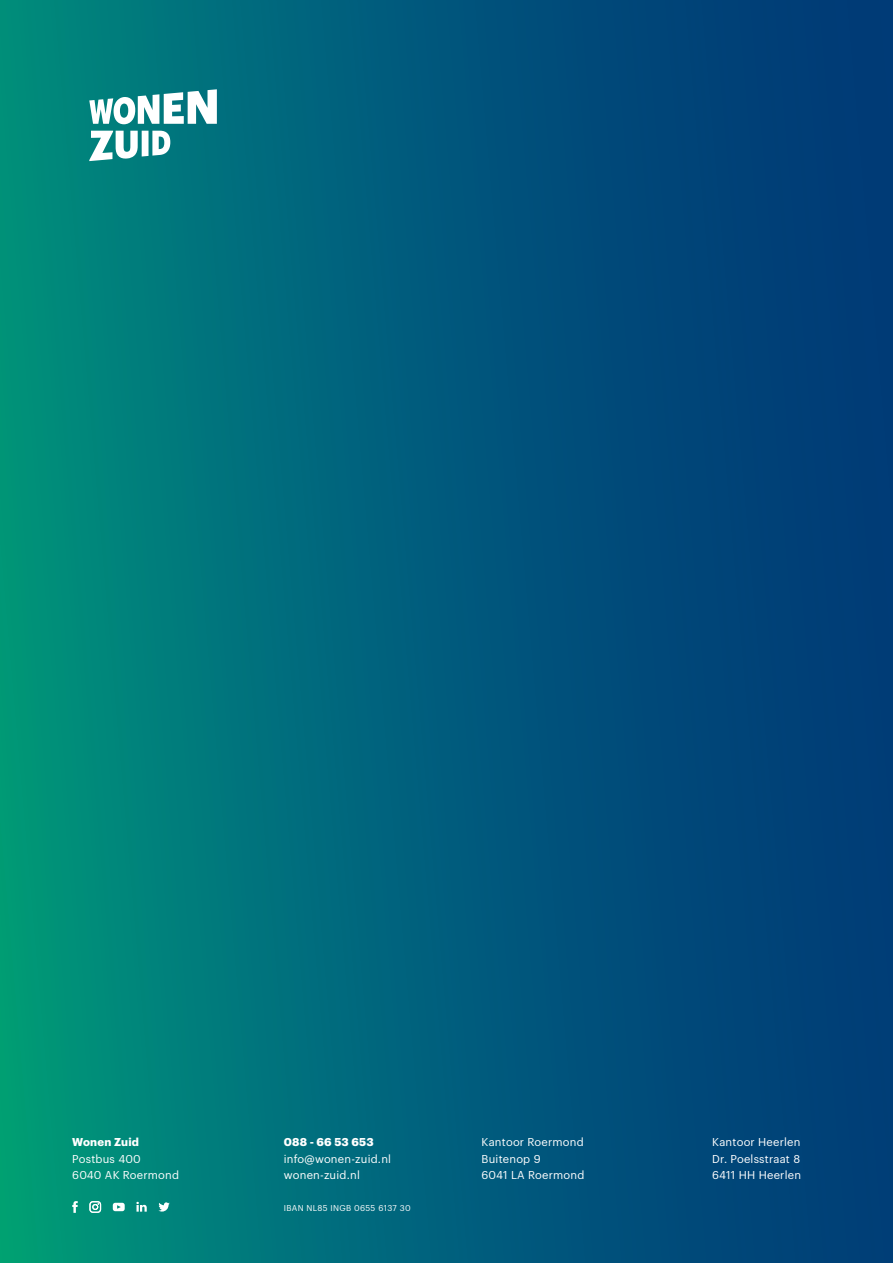
<style>
.page{position:relative;width:893px;height:1263px;background:#fff}
.page>*{position:absolute;margin:0;border:0;box-sizing:border-box;transform-origin:0 0}
.t1{font:11.1px "Graphik";letter-spacing:.02em;color:#fff}
.t2{font:700 11.1px "Graphik";letter-spacing:.015em;color:#fff}
.t3{font:8.25px "Graphik";letter-spacing:.04em;color:#fff}
</style>
<div class="page">
<div style="left:0;top:0;width:893px;height:1263px;background:linear-gradient(to right,#008d7d,#003278)"></div>
<svg style="left:89px;top:89px;width:128px;height:72px"></svg>
<svg style="left:89px;top:1201px;width:12px;height:12px"></svg>
<svg style="left:136px;top:1202px;width:11px;height:9px"></svg>
<svg style="left:113px;top:1203px;width:12px;height:8px"></svg>
<svg style="left:72px;top:1201px;width:6px;height:12px"></svg>
<svg style="left:158px;top:1202px;width:12px;height:9px"></svg>
<p class="t2" style="left:72px;top:1133px;width:68px">Wonen Zuid</p>
<p class="t1" style="left:72px;top:1150px;width:70px">Postbus 400</p>
<p class="t1" style="left:72px;top:1167px;width:108px">6040 AK Roermond</p>
<p class="t2" style="left:284px;top:1133px;width:91px">088 - 66 53 653</p>
<p class="t1" style="left:284px;top:1150px;width:109px">info@wonen-zuid.nl</p>
<p class="t1" style="left:284px;top:1167px;width:78px">wonen-zuid.nl</p>
<p class="t3" style="left:284px;top:1202px;width:128px">IBAN NL85 INGB 0655 6137 30</p>
<p class="t1" style="left:482px;top:1133px;width:104px">Kantoor Roermond</p>
<p class="t1" style="left:482px;top:1150px;width:61px">Buitenop 9</p>
<p class="t1" style="left:482px;top:1167px;width:104px">6041 LA Roermond</p>
<p class="t1" style="left:712px;top:1133px;width:90px">Kantoor Heerlen</p>
<p class="t1" style="left:712px;top:1150px;width:89px">Dr. Poelsstraat 8</p>
<p class="t1" style="left:712px;top:1167px;width:90px">6411 HH Heerlen</p>
</div>
